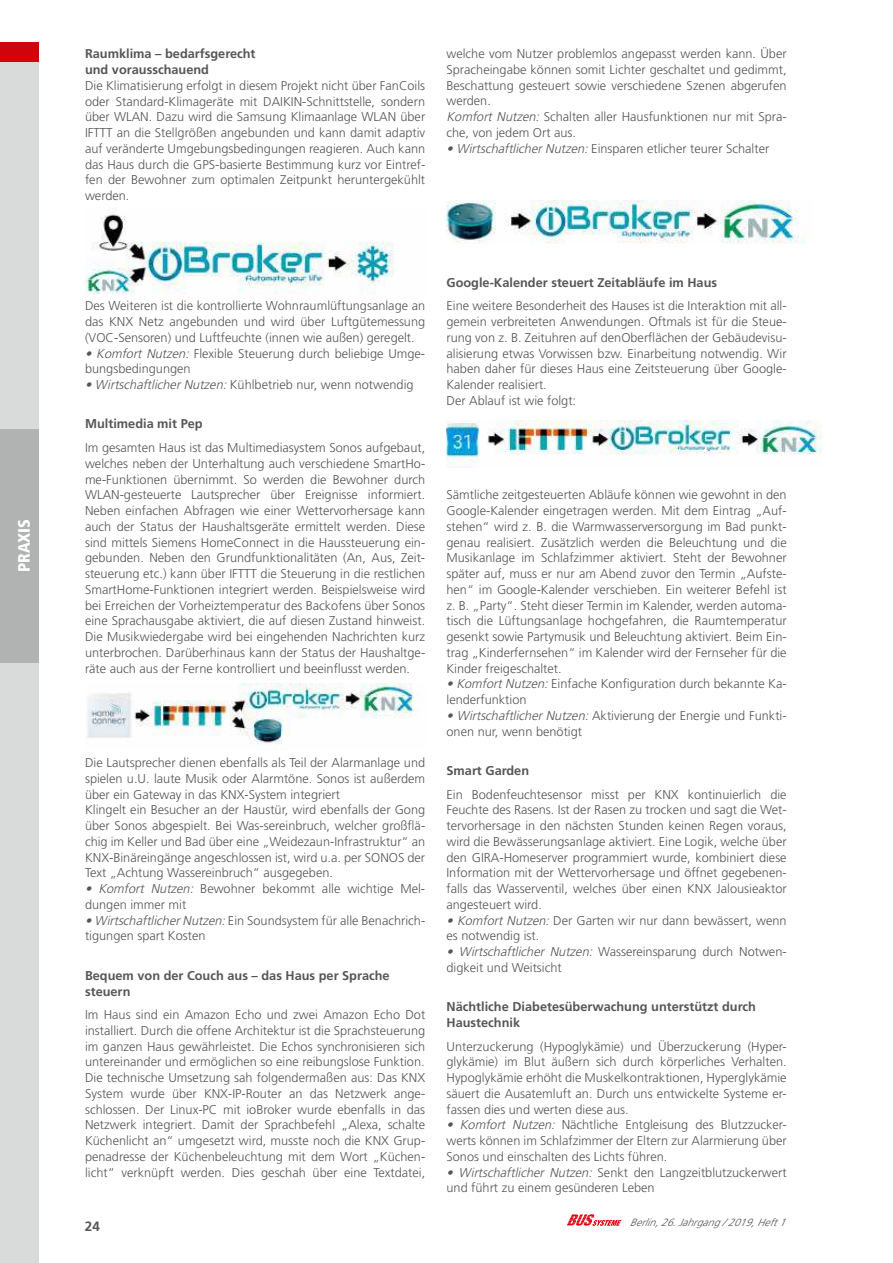
<style>
.page{position:relative;width:893px;height:1263px;background:#fff}
.page>*{position:absolute;margin:0;border:0;box-sizing:border-box;transform-origin:0 0}
.t1{font:900 condensed 16.5px "Frutiger";color:#fff}
.t2{font:700 13.5px "Frutiger";color:#565655}
.t3{font:300 12.75px/15.8px "Frutiger";color:#565655}
.t4{font:700 12.75px/15.8px "Frutiger";color:#565655}
.t5{font:italic 300 10.5px "Frutiger";color:#565655}
.s1{font-style:italic}
</style>
<div class="page">
<div style="left:0;top:49px;width:38px;height:1214px;background:#d9dada"></div>
<div style="left:0;top:42px;width:38px;height:20px;background:#d1040c"></div>
<div style="left:0;top:429px;width:38px;height:234px;background:#b1b2b2"></div>
<svg style="left:567px;top:1214px;width:54px;height:12px"></svg>
<img style="left:85px;top:214px;width:309px;height:81px">
<img style="left:87px;top:684px;width:327px;height:61px">
<img style="left:446px;top:200px;width:361px;height:43px">
<img style="left:446px;top:420px;width:375px;height:48px">
<p class="t1" style="left:14px;top:572px;width:55px;rotate:-90deg">PRAXIS</p>
<p class="t4" style="left:85px;top:47px;width:172px">Raumklima – bedarfsgerecht und vorausschauend</p>
<p class="t3" style="left:85px;top:78px;width:342px;text-align:justify">Die Klimatisierung erfolgt in diesem Projekt nicht über FanCoils oder Standard-Klimageräte mit DAIKIN-Schnittstelle, sondern über WLAN. Dazu wird die Samsung Klimaanlage WLAN über IFTTT an die Stellgrößen angebunden und kann damit adaptiv auf veränderte Umgebungsbedingungen reagieren. Auch kann das Haus durch die GPS-basierte Bestimmung kurz vor Eintref&shy;fen der Bewohner zum optimalen Zeitpunkt heruntergekühlt werden.</p>
<p class="t3" style="left:446px;top:46px;width:342px">welche vom Nutzer problemlos angepasst werden kann. Über Spracheingabe können somit Lichter geschaltet und gedimmt, Beschattung gesteuert sowie verschiedene Szenen abgerufen werden.<br><span class="s1">Komfort Nutzen:</span> Schalten aller Hausfunktionen nur mit Spra&shy;che, von jedem Ort aus.</p>
<p class="t3" style="left:446px;top:141px;width:324px"><span class="s1">• WirtschaftlicherNutzen:</span>Einsparen etlicher teurer Schalter</p>
<p class="t3" style="left:85px;top:298px;width:342px;text-align:justify">Des Weiteren ist die kontrollierte Wohnraumlüftungsanlage an das KNX Netz angebunden und wird über Luftgütemessung (VOC-Sensoren) und Luftfeuchte (innen wie außen) geregelt.</p>
<p class="t3" style="left:85px;top:346px;width:342px"><span class="s1">• Komfort Nutzen:</span> Flexible Steuerung durch beliebige Umge&shy;bungsbedingungen</p>
<p class="t3" style="left:85px;top:377px;width:330px"><span class="s1">• WirtschaftlicherNutzen:</span>Kühlbetrieb nur, wenn notwendig</p>
<p class="t4" style="left:85px;top:417px;width:119px">Multimedia mit Pep</p>
<p class="t3" style="left:85px;top:440px;width:342px;text-align:justify">Im gesamten Haus ist das Multimediasystem Sonos aufgebaut, welches neben der Unterhaltung auch verschiedene SmartHo&shy;me-Funktionen übernimmt. So werden die Bewohner durch WLAN-gesteuerte Lautsprecher über Ereignisse informiert.<br>Neben einfachen Abfragen wie einer Wettervorhersage kann auch der Status der Haushaltsgeräte ermittelt werden. Diese sind mittels Siemens HomeConnect in die Haussteuerung ein&shy;gebunden. Neben den Grundfunktionalitäten (An, Aus, Zeit&shy;steuerung etc.) kann über IFTTT die Steuerung in die restlichen SmartHome-Funktionen integriert werden. Beispielsweise wird bei Erreichen der Vorheiztemperatur des Backofens über Sonos eine Sprachausgabe aktiviert, die auf diesen Zustand hinweist.<br>Die Musikwiedergabe wird bei eingehenden Nachrichten kurz unterbrochen. Darüberhinaus kann der Status der Haushaltge&shy;räte auch aus der Ferne kontrolliert und beeinflusst werden.</p>
<p class="t3" style="left:85px;top:755px;width:342px">Die Lautsprecher dienen ebenfalls als Teil der Alarmanlage und spielen u.U. laute Musik oder Alarmtöne. Sonos ist außerdem über ein Gateway in das KNX-System integriert<br>Klingelt ein Besucher an der Haustür, wird ebenfalls der Gong über Sonos abgespielt. Bei Was-sereinbruch, welcher großflä&shy;chig im Keller und Bad über eine „Weidezaun-Infrastruktur“ an KNX-Binäreingänge angeschlossen ist, wird u.a. per SONOS der Text „Achtung Wassereinbruch“ ausgegeben.</p>
<p class="t3" style="left:85px;top:881px;width:342px"><span class="s1">• Komfort Nutzen:</span> Bewohner bekommt alle wichtige Mel&shy;dungen immer mit</p>
<p class="t3" style="left:85px;top:913px;width:342px"><span class="s1">• WirtschaftlicherNutzen:</span>Ein Soundsystem für alle Benachrich&shy;tigungen spart Kosten</p>
<p class="t4" style="left:85px;top:968px;width:306px">Bequem von der Couch aus – das Haus per Sprache steuern</p>
<p class="t3" style="left:85px;top:1007px;width:342px;text-align:justify">Im Haus sind ein Amazon Echo und zwei Amazon Echo Dot installiert. Durch die offene Architektur ist die Sprachsteuerung im ganzen Haus gewährleistet. Die Echos synchronisieren sich untereinander und ermöglichen so eine reibungslose Funktion.<br>Die technische Umsetzung sah folgendermaßen aus: Das KNX System wurde über KNX-IP-Router an das Netzwerk ange&shy;schlossen. Der Linux-PC mit ioBroker wurde ebenfalls in das Netzwerk integriert. Damit der Sprachbefehl „Alexa, schalte Küchenlicht an“ umgesetzt wird, musste noch die KNX Grup&shy;penadresse der Küchenbeleuchtung mit dem Wort „Küchen&shy;licht“ verknüpft werden. Dies geschah über eine Textdatei,</p>
<p class="t4" style="left:446px;top:275px;width:272px">Google-Kalender steuert Zeitabläufe im Haus</p>
<p class="t3" style="left:446px;top:298px;width:342px">Eine weitere Besonderheit des Hauses ist die Interaktion mit all&shy;gemein verbreiteten Anwendungen. Oftmals ist für die Steue&shy;rung von z. B. Zeituhren auf denOberflächen der Gebäudevisu&shy;alisierung etwas Vorwissen bzw. Einarbeitung notwendig. Wir haben daher für dieses Haus eine Zeitsteuerung über Google-Kalender realisiert.<br>Der Ablauf ist wie folgt:</p>
<p class="t3" style="left:446px;top:487px;width:342px;text-align:justify">Sämtliche zeitgesteuerten Abläufe können wie gewohnt in den Google-Kalender eingetragen werden. Mit dem Eintrag „Auf&shy;stehen“ wird z. B. die Warmwasserversorgung im Bad punkt&shy;genau realisiert. Zusätzlich werden die Beleuchtung und die Musikanlage im Schlafzimmer aktiviert. Steht der Bewohner später auf, muss er nur am Abend zuvor den Termin „Aufste&shy;hen“ im Google-Kalender verschieben. Ein weiterer Befehl ist z. B. „Party“. Steht dieser Termin im Kalender, werden automa&shy;tisch die Lüftungsanlage hochgefahren, die Raumtemperatur gesenkt sowie Partymusik und Beleuchtung aktiviert. Beim Ein&shy;trag „Kinderfernsehen“ im Kalender wird der Fernseher für die Kinder freigeschaltet.</p>
<p class="t3" style="left:446px;top:676px;width:342px"><span class="s1">• KomfortNutzen:</span>Einfache Konfiguration durch bekannte Ka&shy;lenderfunktion</p>
<p class="t3" style="left:446px;top:708px;width:342px"><span class="s1">• Wirtschaftlicher Nutzen:</span> Aktivierung der Energie und Funkti&shy;onen nur, wenn benötigt</p>
<p class="t4" style="left:446px;top:764px;width:84px">Smart Garden</p>
<p class="t3" style="left:446px;top:787px;width:342px;text-align:justify">Ein Bodenfeuchtesensor misst per KNX kontinuierlich die Feuchte des Rasens. Ist der Rasen zu trocken und sagt die Wet&shy;tervorhersage in den nächsten Stunden keinen Regen voraus, wird die Bewässerungsanlage aktiviert. Eine Logik, welche über den GIRA-Homeserver programmiert wurde, kombiniert diese Information mit der Wettervorhersage und öffnet gegebenen&shy;falls das Wasserventil, welches über einen KNX Jalousieaktor angesteuert wird.</p>
<p class="t3" style="left:446px;top:913px;width:342px"><span class="s1">• Komfort Nutzen:</span> Der Garten wir nur dann bewässert, wenn es notwendig ist.</p>
<p class="t3" style="left:446px;top:944px;width:342px"><span class="s1">• Wirtschaftlicher Nutzen:</span> Wassereinsparung durch Notwen&shy;digkeit und Weitsicht</p>
<p class="t4" style="left:446px;top:1000px;width:311px">Nächtliche Diabetesüberwachung unterstützt durch<br>Haustechnik</p>
<p class="t3" style="left:446px;top:1039px;width:342px;text-align:justify">Unterzuckerung (Hypoglykämie) und Überzuckerung (Hyper&shy;glykämie) im Blut äußern sich durch körperliches Verhalten.<br>Hypoglykämie erhöht die Muskelkontraktionen, Hyperglykämie säuert die Ausatemluft an. Durch uns entwickelte Systeme er&shy;fassen dies und werten diese aus.</p>
<p class="t3" style="left:446px;top:1117px;width:342px;text-align:justify"><span class="s1">• Komfort Nutzen:</span> Nächtliche Entgleisung des Blutzzucker&shy;werts können im Schlafzimmer der Eltern zur Alarmierung über Sonos und einschalten des Lichts führen.</p>
<p class="t3" style="left:446px;top:1165px;width:342px"><span class="s1">• Wirtschaftlicher Nutzen:</span> Senkt den Langzeitblutzuckerwert und führt zu einem gesünderen Leben</p>
<p class="t2" style="left:85px;top:1220px;width:17px">24</p>
<p class="t5" style="left:630px;top:1217px;width:162px">Berlin,26.Jahrgang/2019,Heft1</p>
</div>
